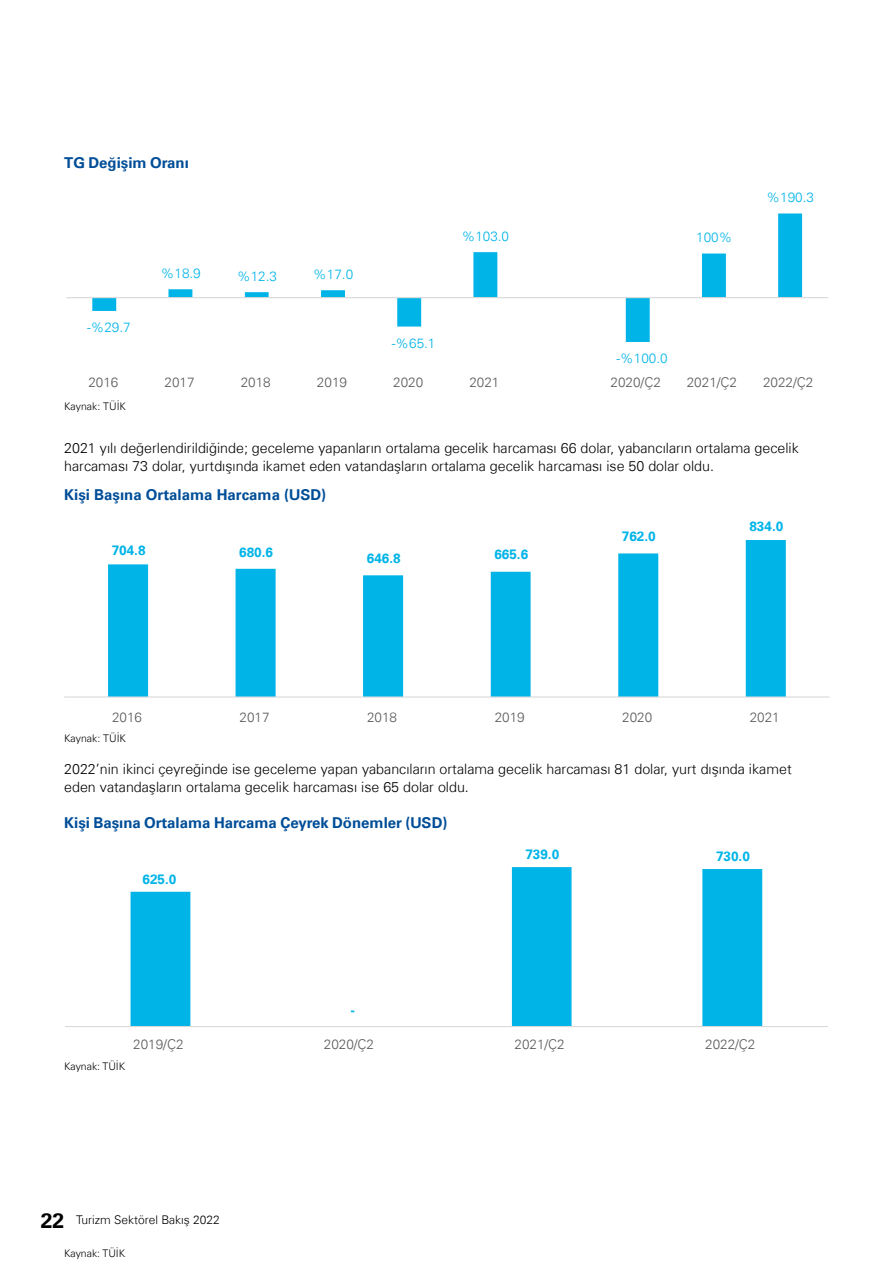
<style>
.page{position:relative;width:893px;height:1263px;background:#fff}
.page>*{position:absolute;margin:0;border:0;box-sizing:border-box;transform-origin:0 0}
.t1{font:700 15px "Universfor KPMG";color:#004e98}
.t2{font:300 14.25px/18px "Universfor KPMG";color:#000}
.t3{font:300 13.5px "Universfor KPMG";color:#595a5a}
.t4{font:300 13.5px "Universfor KPMG";color:#00b4e8}
.t5{font:700 13.5px "Universfor KPMG";color:#00b4e8}
.t6{font:300 12px "Universfor KPMG";color:#000}
.t7{font:300 10.5px "Universfor KPMG";color:#000}
.s1{font-weight:700;font-size:21px}
</style>
<div class="page">
<svg style="left:92px;top:213px;width:710px;height:129px"></svg>
<hr style="left:66px;top:297px;width:762px;height:1px;background:#dad9d9">
<svg style="left:108px;top:540px;width:678px;height:156px"></svg>
<hr style="left:64px;top:696px;width:766px;height:2px;background:#dad9d9">
<svg style="left:131px;top:867px;width:631px;height:159px"></svg>
<hr style="left:65px;top:1026px;width:763px;height:1px;background:#dad9d9">
<p class="t1" style="left:64px;top:154px;width:126px">TG Değişim Oranı</p>
<p class="t4" style="left:87px;top:319px;width:45px">-%29.7</p>
<p class="t4" style="left:161px;top:265px;width:41px">%18.9</p>
<p class="t4" style="left:237px;top:268px;width:41px">%12.3</p>
<p class="t4" style="left:313px;top:266px;width:41px">%17.0</p>
<p class="t4" style="left:462px;top:228px;width:49px">%103.0</p>
<p class="t4" style="left:392px;top:335px;width:45px">-%65.1</p>
<p class="t4" style="left:696px;top:229px;width:38px">100%</p>
<p class="t4" style="left:767px;top:189px;width:49px">%190.3</p>
<p class="t4" style="left:616px;top:350px;width:53px">-%100.0</p>
<p class="t3" style="left:88px;top:374px;width:32px">2016</p>
<p class="t3" style="left:165px;top:374px;width:32px">2017</p>
<p class="t3" style="left:241px;top:374px;width:32px">2018</p>
<p class="t3" style="left:317px;top:374px;width:32px">2019</p>
<p class="t3" style="left:393px;top:374px;width:32px">2020</p>
<p class="t3" style="left:469px;top:374px;width:32px">2021</p>
<p class="t3" style="left:611px;top:374px;width:52px">2020/Ç2</p>
<p class="t3" style="left:687px;top:374px;width:52px">2021/Ç2</p>
<p class="t3" style="left:763px;top:374px;width:52px">2022/Ç2</p>
<p class="t7" style="left:64px;top:400px;width:63px">Kaynak: TÜİK</p>
<p class="t2" style="left:64px;top:438px;width:736px">2021 yılı değerlendirildiğinde; geceleme yapanların ortalama gecelik harcaması 66 dolar, yabancıların ortalama gecelik harcaması 73 dolar, yurtdışında ikamet eden vatandaşların ortalama gecelik harcaması ise 50 dolar oldu.</p>
<p class="t1" style="left:64px;top:486px;width:264px">Kişi Başına Ortalama Harcama (USD)</p>
<p class="t5" style="left:112px;top:542px;width:35px">704.8</p>
<p class="t5" style="left:239px;top:544px;width:35px">680.6</p>
<p class="t5" style="left:367px;top:550px;width:35px">646.8</p>
<p class="t5" style="left:494px;top:547px;width:35px">665.6</p>
<p class="t5" style="left:622px;top:528px;width:35px">762.0</p>
<p class="t5" style="left:749px;top:518px;width:35px">834.0</p>
<p class="t3" style="left:112px;top:709px;width:32px">2016</p>
<p class="t3" style="left:240px;top:709px;width:32px">2017</p>
<p class="t3" style="left:367px;top:709px;width:32px">2018</p>
<p class="t3" style="left:495px;top:709px;width:32px">2019</p>
<p class="t3" style="left:622px;top:709px;width:32px">2020</p>
<p class="t3" style="left:750px;top:709px;width:32px">2021</p>
<p class="t7" style="left:64px;top:732px;width:63px">Kaynak: TÜİK</p>
<p class="t2" style="left:64px;top:760px;width:729px">2022’nin ikinci çeyreğinde ise geceleme yapan yabancıların ortalama gecelik harcaması 81 dolar, yurt dışında ikamet eden vatandaşların ortalama gecelik harcaması ise 65 dolar oldu.</p>
<p class="t1" style="left:64px;top:814px;width:385px">Kişi Başına Ortalama Harcama Çeyrek Dönemler (USD)</p>
<p class="t5" style="left:143px;top:871px;width:35px">625.0</p>
<p class="t5" style="left:350px;top:1003px;width:6px">-</p>
<p class="t5" style="left:525px;top:846px;width:35px">739.0</p>
<p class="t5" style="left:716px;top:848px;width:35px">730.0</p>
<p class="t7" style="left:64px;top:1060px;width:63px">Kaynak: TÜİK</p>
<p class="t3" style="left:133px;top:1036px;width:52px">2019/Ç2</p>
<p class="t3" style="left:324px;top:1036px;width:52px">2020/Ç2</p>
<p class="t3" style="left:514px;top:1036px;width:52px">2021/Ç2</p>
<p class="t3" style="left:705px;top:1036px;width:52px">2022/Ç2</p>
<p class="t6" style="left:41px;top:1212px;width:181px"><span class="s1">22</span> Turizm Sektörel Bakış 2022</p>
<p class="t7" style="left:64px;top:1246px;width:63px">Kaynak: TÜİK</p>
</div>
